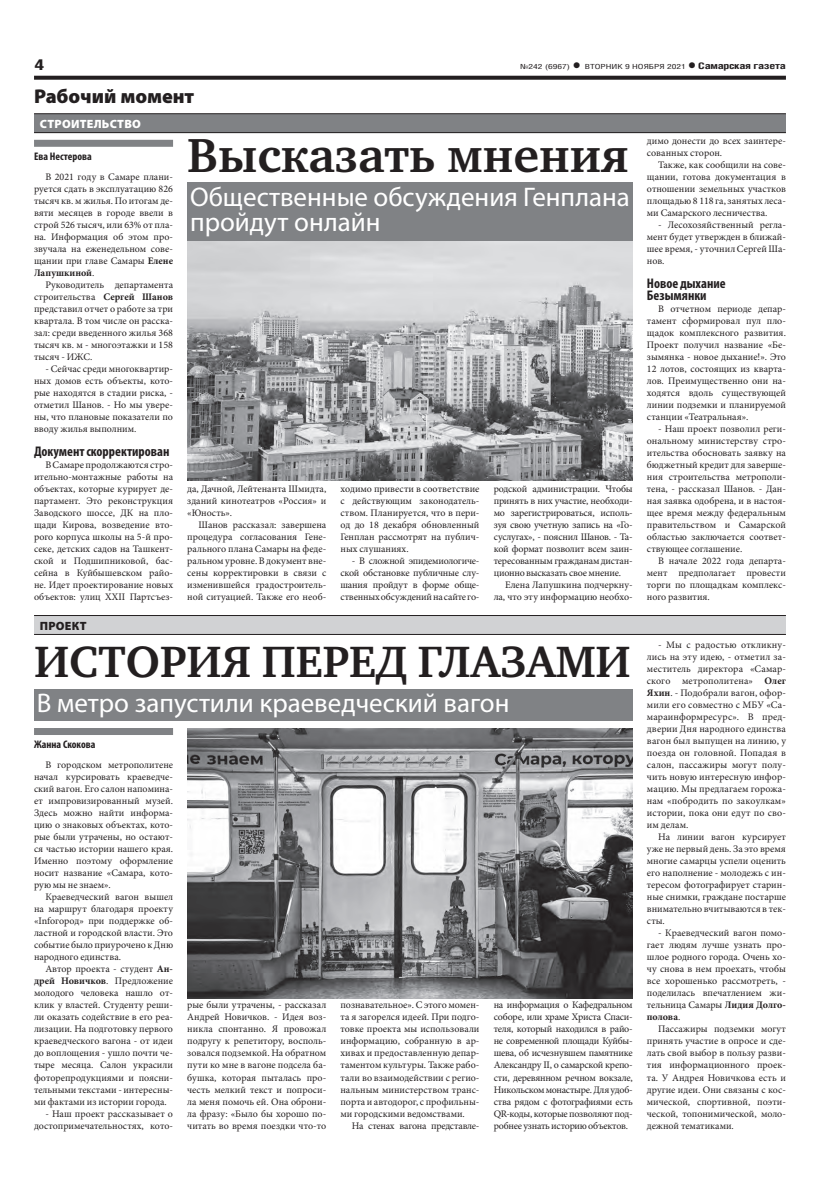
<style>
.page{position:relative;width:820px;height:1191px;background:#fff}
.page>*{position:absolute;margin:0;border:0;box-sizing:border-box;transform-origin:0 0}
.ЗАГОЛОВОК{font:700 49px "Charter C";color:#231f20}
.ЗАГОЛОВОК-2{font:700 45px "Charter C";color:#231f20}
.ПОДЗАГОЛОВОК{font:27px/25px "Myriad Pro";color:#fff}
.КОЛОНТИТУЛ{font:900 20px "Myriad Pro";letter-spacing:-.005em;color:#231f20}
.t1{font:700 15px "Helios Cond";color:#231f20;scale:1.4 1}
.ЗАГ_в_ТЕКСТЕ{font:700 condensed 14px/12px "Myriad Pro";color:#231f20}
.РУБРИКА{font:900 12px "Myriad Pro";letter-spacing:.02em;color:#fff}
.РУБРИКА-2{font:900 12px "Myriad Pro";letter-spacing:.02em;color:#231f20}
.АВТОР_чб{font:700 condensed 11px "Myriad Pro";color:#231f20}
.ОСНОВНОЙ{font:10px/12px "Minion Pro";color:#231f20;text-align:justify}
.ОСНОВНОЙ-2{font:10px "Minion Pro";letter-spacing:-.025em;color:#231f20}
.t2{font:700 9px "Helios Cond";letter-spacing:-.02em;color:#231f20;scale:1.4 1}
.t3{font:7px "Helios Cond";color:#231f20;scale:1.4 1}
.s1{font-weight:700;font-size:16px}
.s2{font-size:16px}
.s3{font-weight:700}
</style>
<div class="page">
<svg style="left:34px;top:76px;width:751px;height:4px;background:#322f2f"></svg>
<img style="left:187px;top:241px;width:445px;height:239px">
<div style="left:187px;top:183px;width:445px;height:58px;background:#808285"></div>
<div style="left:34px;top:114px;width:751px;height:19px;background:#808285"></div>
<hr style="left:34px;top:113px;width:751px;height:1px;background:#231f20">
<hr style="left:34px;top:132px;width:751px;height:1px;background:#231f20">
<div style="left:34px;top:689px;width:598px;height:31px;background:#808285"></div>
<div style="left:34px;top:616px;width:751px;height:19px;background:#d1d2d4"></div>
<hr style="left:34px;top:615px;width:751px;height:1px;background:#231f20">
<hr style="left:34px;top:634px;width:751px;height:1px;background:#231f20">
<div style="left:34px;top:728px;width:139px;height:7px;background:#808285"></div>
<img style="left:187px;top:728px;width:445px;height:270px">
<div style="left:34px;top:140px;width:139px;height:7px;background:#808285"></div>
<p class="t1" style="left:34px;top:55px;width:9px">4</p>
<p class="t3" style="left:520px;top:63px;width:120px">№242 (6967) <span class="s1">•</span> ВТОРНИК 9 НОЯБРЯ 2021</p>
<p class="t2" style="left:687px;top:61px;width:72px"><span class="s2">•</span> Самарская газета</p>
<p class="КОЛОНТИТУЛ" style="left:34px;top:85px;width:162px">Рабочий момент</p>
<p class="ЗАГОЛОВОК" style="left:187px;top:129px;width:442px">Высказать мнения</p>
<p class="ПОДЗАГОЛОВОК" style="left:190px;top:184px;width:441px">Общественные обсуждения Генплана пройдут онлайн</p>
<p class="РУБРИКА" style="left:40px;top:117px;width:103px">СТРОИТЕЛЬСТВО</p>
<p class="ОСНОВНОЙ" style="left:646px;top:135px;width:140px">димо донести до всех заинтере&shy;сованных сторон.</p>
<p class="ОСНОВНОЙ" style="left:646px;top:159px;width:140px;text-indent:11px">Также, как сообщили на сове&shy;щании, готова документация в отношении земельных участков площадью 8 118 га, занятых леса&shy;ми Самарского лесничества.</p>
<p class="ОСНОВНОЙ" style="left:646px;top:219px;width:140px;text-indent:11px">- Лесохозяйственный регла&shy;мент будет утвержден в ближай&shy;шее время, - уточнил Сергей Ша&shy;нов.</p>
<p class="ЗАГ_в_ТЕКСТЕ" style="left:646px;top:277px;width:80px">Новое дыхание<br>Безымянки</p>
<p class="ОСНОВНОЙ" style="left:646px;top:303px;width:140px;text-indent:11px">В отчетном периоде депар&shy;тамент сформировал пул пло&shy;щадок комплексного развития.<br>Проект получил название «Бе&shy;зымянка - новое дыхание!». Это 12 лотов, состоящих из кварта&shy;лов. Преимущественно они на&shy;ходятся вдоль существующей линии подземки и планируемой станции «Театральная».</p>
<p class="ОСНОВНОЙ" style="left:646px;top:423px;width:140px;text-indent:11px">- Наш проект позволил реги&shy;ональному министерству стро&shy;ительства обосновать заявку на бюджетный кредит для заверше&shy;ния строительства метрополи&shy;тена, - рассказал Шанов. - Дан&shy;ная заявка одобрена, и в настоя&shy;щее время между федеральным правительством и Самарской областью заключается соответ&shy;ствующее соглашение.</p>
<p class="ОСНОВНОЙ" style="left:646px;top:555px;width:140px;text-indent:11px">В начале 2022 года департа&shy;мент предполагает провести торги по площадкам комплекс&shy;ного развития.</p>
<p class="АВТОР_чб" style="left:34px;top:150px;width:59px">Ева Нестерова</p>
<p class="ОСНОВНОЙ" style="left:34px;top:171px;width:140px;text-indent:11px">В 2021 году в Самаре плани&shy;руется сдать в эксплуатацию 826 тысяч кв. м жилья. По итогам де&shy;вяти месяцев в городе ввели в строй 526 тысяч, или 63% от пла&shy;на. Информация об этом про&shy;звучала на еженедельном сове&shy;щании при главе Самары <span class="s3">Елене Лапушкиной</span>.</p>
<p class="ОСНОВНОЙ" style="left:34px;top:279px;width:140px;text-indent:11px">Руководитель департамента строительства <span class="s3">Сергей Шанов </span>представил отчет о работе за три квартала. В том числе он расска&shy;зал: среди введенного жилья 368 тысяч кв. м - многоэтажки и 158 тысяч - ИЖС.</p>
<p class="ОСНОВНОЙ" style="left:34px;top:363px;width:140px;text-indent:11px">- Сейчас среди многоквартир&shy;ных домов есть объекты, кото&shy;рые находятся в стадии риска, - отметил Шанов. - Но мы увере&shy;ны, что плановые показатели по вводу жилья выполним.</p>
<p class="ЗАГ_в_ТЕКСТЕ" style="left:34px;top:445px;width:137px">Документ скорректирован</p>
<p class="ОСНОВНОЙ" style="left:34px;top:459px;width:140px;text-indent:11px">В Самаре продолжаются стро&shy;ительно-монтажные работы на объектах, которые курирует де&shy;партамент. Это реконструкция Заводского шоссе, ДК на пло&shy;щади Кирова, возведение вто&shy;рого корпуса школы на 5-й про&shy;секе, детских садов на Ташкент&shy;ской и Подшипниковой, бас&shy;сейна в Куйбышевском райо&shy;не. Идет проектирование новых объектов: улиц XXII Партсъез-</p>
<p class="ОСНОВНОЙ" style="left:493px;top:483px;width:140px">родской администрации. Чтобы принять в них участие, необходи&shy;мо зарегистрироваться, исполь&shy;зуя свою учетную запись на «Го&shy;суслугах», - пояснил Шанов. - Та&shy;кой формат позволит всем заин&shy;тересованным гражданам дистан&shy;ционно высказать свое мнение.</p>
<p class="ОСНОВНОЙ" style="left:493px;top:579px;width:140px;text-align:right">Елена Лапушкина подчеркну&shy;ла, что эту информацию необхо-</p>
<p class="ОСНОВНОЙ" style="left:187px;top:483px;width:140px">да, Дачной, Лейтенанта Шмидта, зданий кинотеатров «Россия» и «Юность».</p>
<p class="ОСНОВНОЙ" style="left:187px;top:519px;width:140px;text-indent:11px">Шанов рассказал: завершена процедура согласования Гене&shy;рального плана Самары на феде&shy;ральном уровне. В документ вне&shy;сены корректировки в связи с изменившейся градостроитель&shy;ной ситуацией. Также его необ-</p>
<p class="ОСНОВНОЙ" style="left:340px;top:483px;width:140px">ходимо привести в соответствие с действующим законодатель&shy;ством. Планируется, что в пери&shy;од до 18 декабря обновленный Генплан рассмотрят на публич&shy;ных слушаниях.</p>
<p class="ОСНОВНОЙ" style="left:340px;top:555px;width:140px;text-indent:11px">- В сложной эпидемиологиче&shy;ской обстановке публичные слу&shy;шания пройдут в форме обще&shy;ственных обсуждений на сайте го-</p>
<p class="РУБРИКА-2" style="left:40px;top:619px;width:48px">ПРОЕКТ</p>
<p class="ЗАГОЛОВОК-2" style="left:34px;top:637px;width:598px">ИСТОРИЯ ПЕРЕД ГЛАЗАМИ</p>
<p class="ПОДЗАГОЛОВОК" style="left:37px;top:690px;width:474px">В метро запустили краеведческий вагон</p>
<p class="АВТОР_чб" style="left:34px;top:738px;width:63px">Жанна Скокова</p>
<p class="ОСНОВНОЙ" style="left:34px;top:759px;width:140px;text-indent:11px">В городском метрополитене начал курсировать краеведче&shy;ский вагон. Его салон напомина&shy;ет импровизированный музей.<br>Здесь можно найти информа&shy;цию о знаковых объектах, кото&shy;рые были утрачены, но остают&shy;ся частью истории нашего края.<br>Именно поэтому оформление носит название «Самара, кото&shy;рую мы не знаем».</p>
<p class="ОСНОВНОЙ" style="left:34px;top:891px;width:140px;text-indent:11px">Краеведческий вагон вышел на маршрут благодаря проекту «Infoгород» при поддержке об&shy;ластной и городской власти. Это событие было приурочено к Дню народного единства.</p>
<p class="ОСНОВНОЙ" style="left:34px;top:963px;width:140px;text-indent:11px">Автор проекта - студент <span class="s3">Ан&shy;дрей Новичков</span>. Предложение молодого человека нашло от&shy;клик у властей. Студенту реши&shy;ли оказать содействие в его реа&shy;лизации. На подготовку первого краеведческого вагона - от идеи до воплощения - ушло почти че&shy;тыре месяца. Салон украсили фоторепродукциями и поясни&shy;тельными текстами - интересны&shy;ми фактами из истории города.</p>
<p class="ОСНОВНОЙ" style="left:34px;top:1107px;width:140px;text-align:right">- Наш проект рассказывает о достопримечательностях, кото-</p>
<p class="ОСНОВНОЙ" style="left:187px;top:999px;width:140px">рые были утрачены, - рассказал Андрей Новичков. - Идея воз&shy;никла спонтанно. Я провожал подругу к репетитору, восполь&shy;зовался подземкой. На обратном пути ко мне в вагоне подсела ба&shy;бушка, которая пыталась про&shy;честь мелкий текст и попроси&shy;ла меня помочь ей. Она оброни&shy;ла фразу: «Было бы хорошо по&shy;читать во время поездки что-то</p>
<p class="ОСНОВНОЙ" style="left:340px;top:999px;width:140px">познавательное». С этого момен&shy;та я загорелся идеей. При подго&shy;товке проекта мы использовали информацию, собранную в ар&shy;хивах и предоставленную депар&shy;таментом культуры. Также рабо&shy;тали во взаимодействии с регио&shy;нальным министерством транс&shy;порта и автодорог, с профильны&shy;ми городскими ведомствами.</p>
<p class="ОСНОВНОЙ-2" style="left:351px;top:1118px;width:129px">На стенах вагона представле-</p>
<p class="ОСНОВНОЙ" style="left:493px;top:999px;width:140px">на информация о Кафедральном соборе, или храме Христа Спаси&shy;теля, который находился в райо&shy;не современной площади Куйбы&shy;шева, об исчезнувшем памятнике Александру II, о самарской крепо&shy;сти, деревянном речном вокзале, Никольском монастыре. Для удоб&shy;ства рядом с фотографиями есть QR-коды, которые позволяют под&shy;робнее узнать историю объектов.</p>
<p class="ОСНОВНОЙ" style="left:646px;top:639px;width:140px;text-indent:11px">- Мы с радостью откликну&shy;лись на эту идею, - отметил за&shy;меститель директора «Самар&shy;ского метрополитена» <span class="s3">Олег Яхин</span>. - Подобрали вагон, офор&shy;мили его совместно с МБУ «Са&shy;мараинформресурс». В пред&shy;дверии Дня народного единства вагон был выпущен на линию, у поезда он головной. Попадая в салон, пассажиры могут полу&shy;чить новую интересную инфор&shy;мацию. Мы предлагаем горожа&shy;нам «побродить по закоулкам» истории, пока они едут по сво&shy;им делам.</p>
<p class="ОСНОВНОЙ" style="left:646px;top:831px;width:140px;text-indent:11px">На линии вагон курсирует уже не первый день. За это время многие самарцы успели оценить его наполнение - молодежь с ин&shy;тересом фотографирует старин&shy;ные снимки, граждане постарше внимательно вчитываются в тек&shy;сты.</p>
<p class="ОСНОВНОЙ" style="left:646px;top:927px;width:140px;text-indent:11px">- Краеведческий вагон помо&shy;гает людям лучше узнать про&shy;шлое родного города. Очень хо&shy;чу снова в нем проехать, чтобы все хорошенько рассмотреть, - поделилась впечатлением жи&shy;тельница Самары <span class="s3">Лидия Долго&shy;полова</span>.</p>
<p class="ОСНОВНОЙ" style="left:646px;top:1023px;width:140px;text-indent:11px">Пассажиры подземки могут принять участие в опросе и сде&shy;лать свой выбор в пользу разви&shy;тия информационного проек&shy;та. У Андрея Новичкова есть и другие идеи. Они связаны с кос&shy;мической, спортивной, поэти&shy;ческой, топонимической, моло&shy;дежной тематиками.</p>
</div>
